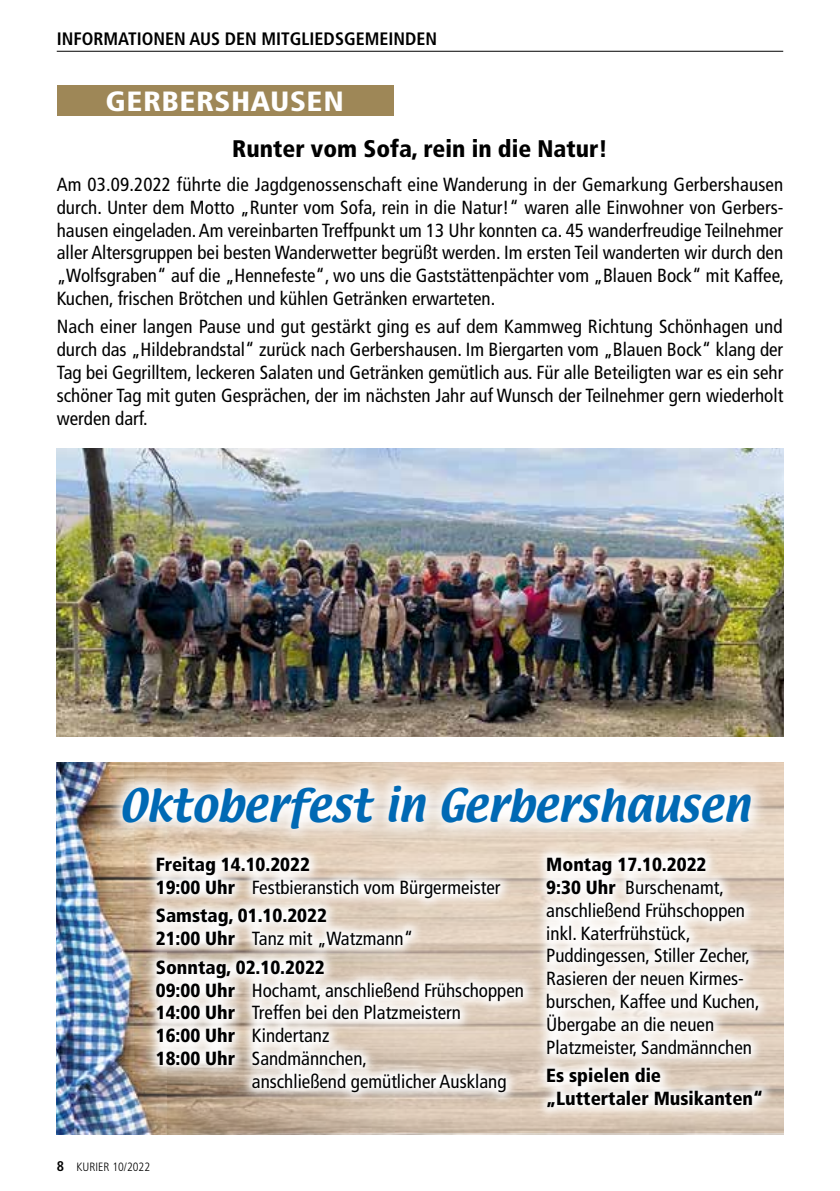
<style>
.page{position:relative;width:840px;height:1191px;background:#fff}
.page>*{position:absolute;margin:0;border:0;box-sizing:border-box;transform-origin:0 0}
.t1{font:40px "Textile";color:#0069b4}
.t2{font:28px "Humanist 777 BT Black Condensed B";letter-spacing:.025em;color:#fff;scale:1.1 1}
.t3{font:900 condensed 24px "Frutiger LT Std";color:#000}
.t4{font:condensed 19px/22.8px "Frutiger LT Std";color:#000;text-align:justify}
.t5{font:900 condensed 19px/22.8px "Frutiger LT Std";color:#000}
.t6{font:700 condensed 18px "Frutiger LT Std";color:#000}
.t7{font:300 condensed 12px "Frutiger LT Std";color:#000}
.s1{font-weight:900}
.s2{font-weight:400}
.s3{font-weight:700;font-size:14px}
</style>
<div class="page">
<hr style="left:57px;top:51px;width:725px;height:1px;background:#000">
<div style="left:57px;top:85px;width:336px;height:30px;background:#9e8757"></div>
<img style="left:57px;top:448px;width:725px;height:288px">
<img style="left:57px;top:762px;width:336px;height:372px">
<img style="left:167px;top:763px;width:615px;height:372px">
<svg style="left:104px;top:767px;width:665px;height:80px"></svg>
<svg style="left:143px;top:843px;width:393px;height:262px"></svg>
<svg style="left:533px;top:844px;width:241px;height:276px"></svg>
<p class="t6" style="left:57px;top:28px;width:381px">INFORMATIONEN AUS DEN MITGLIEDSGEMEINDEN</p>
<h2 class="t2" style="left:106px;top:83px;width:218px">GERBERSHAUSEN</h2>
<p class="t3" style="left:232px;top:134px;width:377px">Runter vom Sofa, rein in die Natur!</p>
<p class="t4" style="left:57px;top:173px;width:728px">Am 03.09.2022 führte die Jagdgenossenschaft eine Wanderung in der Gemarkung Gerbershausen durch. Unter dem Motto „Runter vom Sofa, rein in die Natur!“ waren alle Einwohner von Gerbers&shy;hausen eingeladen. Am vereinbarten Treffpunkt um 13 Uhr konnten ca. 45 wanderfreudige Teilnehmer aller Altersgruppen bei besten Wanderwetter begrüßt werden. Im ersten Teil wanderten wir durch den „Wolfsgraben“ auf die „Hennefeste“, wo uns die Gaststättenpächter vom „Blauen Bock“ mit Kaffee, Kuchen, frischen Brötchen und kühlen Getränken erwarteten.</p>
<p class="t4" style="left:57px;top:316px;width:727px">Nach einer langen Pause und gut gestärkt ging es auf dem Kammweg Richtung Schönhagen und durch das „Hildebrandstal“ zurück nach Gerbershausen. Im Biergarten vom „Blauen Bock“ klang der Tag bei Gegrilltem, leckeren Salaten und Getränken gemütlich aus. Für alle Beteiligten war es ein sehr schöner Tag mit guten Gesprächen, der im nächsten Jahr auf Wunsch der Teilnehmer gern wiederholt werden darf.</p>
<h1 class="t1" style="left:119px;top:777px;width:631px">Oktoberfest in Gerbershausen</h1>
<p class="t4" style="left:156px;top:853px;width:346px"><span class="s1">Freitag 14.10.2022<br>19:00 Uhr</span> Festbieranstich vom Bürgermeister</p>
<p class="t5" style="left:156px;top:904px;width:259px">Samstag, 01.10.2022<br>21:00 Uhr <span class="s2">Tanz mit „Watzmann“</span></p>
<p class="t5" style="left:156px;top:955px;width:170px">Sonntag, 02.10.2022</p>
<p class="t4" style="left:156px;top:978px;width:369px"><span class="s1">09:00 Uhr</span> Hochamt, anschließend Frühschoppen</p>
<p class="t4" style="left:156px;top:1001px;width:306px"><span class="s1">14:00 Uhr</span> Treffen bei den Platzmeistern</p>
<p class="t4" style="left:156px;top:1024px;width:175px"><span class="s1">16:00 Uhr</span> Kindertanz</p>
<p class="t4" style="left:156px;top:1047px;width:213px"><span class="s1">18:00 Uhr</span> Sandmännchen,</p>
<p class="t4" style="left:252px;top:1070px;width:256px">anschließend gemütlicher Ausklang</p>
<p class="t4" style="left:546px;top:853px;width:215px;text-align:left"><span class="s1">Montag 17.10.2022<br>9:30 Uhr</span> Burschenamt, anschließend Frühschoppen inkl. Katerfrühstück,<br>Puddingessen, Stiller Zecher,<br>Rasieren der neuen Kirmes&shy;burschen, Kaffee und Kuchen,<br>Übergabe an die neuen<br>Platzmeister, Sandmännchen</p>
<p class="t5" style="left:546px;top:1064px;width:218px">Es spielen die „Luttertaler Musikanten“</p>
<p class="t7" style="left:57px;top:1159px;width:95px"><span class="s3">8</span> KURIER 10/2022</p>
</div>
